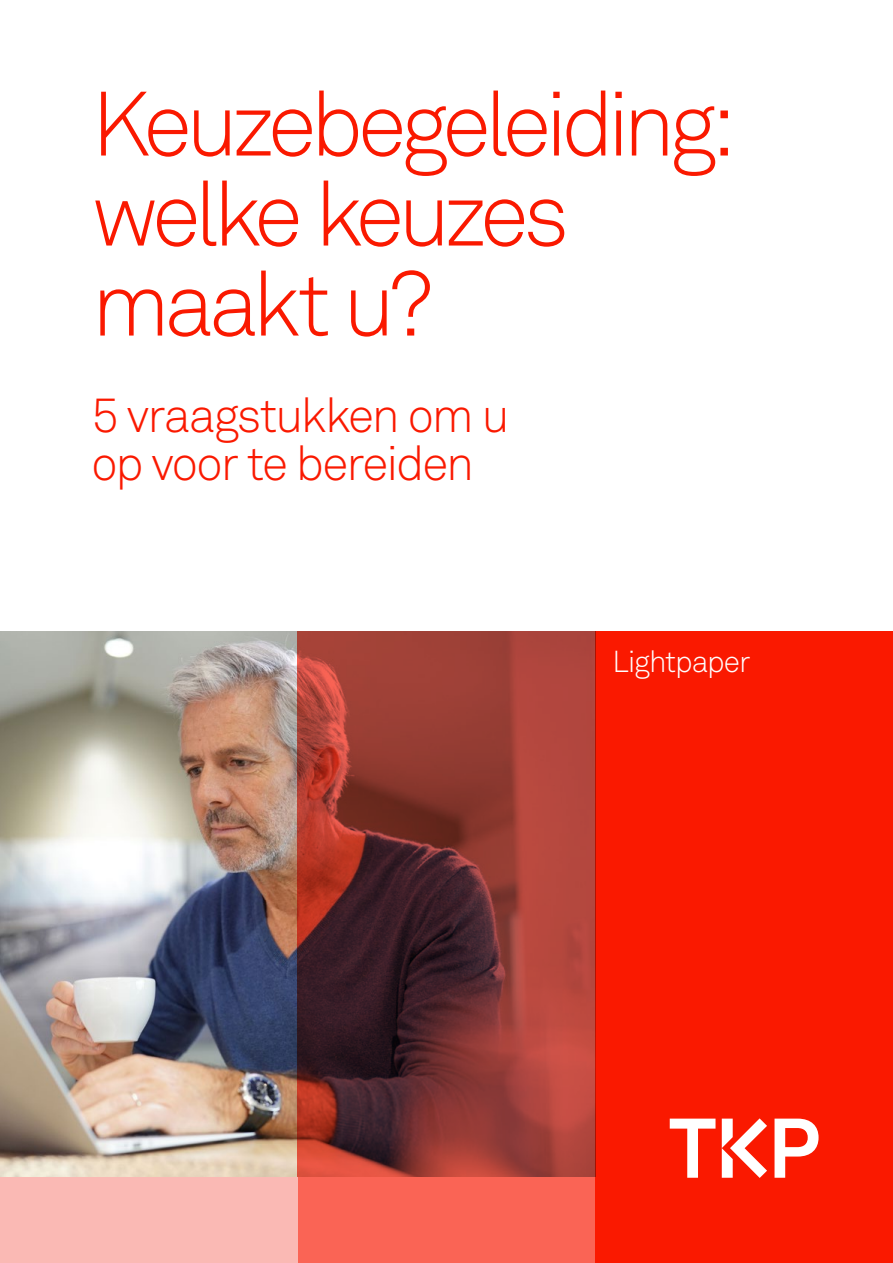
<style>
.page{position:relative;width:893px;height:1263px;background:#fff}
.page>*{position:absolute;margin:0;border:0;box-sizing:border-box;transform-origin:0 0}
.t1{font:300 90px/90px "Akkurat Pro";letter-spacing:-.07em;color:#fa1900}
.t2{font:300 48px/48px "Akkurat Pro";letter-spacing:-.04em;color:#fa1900}
.t3{font:300 30px "Akkurat Pro";letter-spacing:-.035em;color:#fff}
</style>
<div class="page">
<img style="left:0;top:631px;width:298px;height:547px">
<svg style="left:298px;top:631px;width:297px;height:547px;background:#883732"></svg>
<div style="left:595px;top:631px;width:298px;height:632px;background:#fa1900"></div>
<div style="left:298px;top:1178px;width:297px;height:85px;background:#fa6455"></div>
<div style="left:0;top:1178px;width:298px;height:85px;background:#fab9b4"></div>
<svg style="left:670px;top:1118px;width:149px;height:60px"></svg>
<p class="t1" style="left:91px;top:79px;width:647px">Keuzebegeleiding: welke keuzes maakt u?</p>
<p class="t2" style="left:91px;top:391px;width:420px">5 vraagstukken om u op voor te bereiden</p>
<p class="t3" style="left:612px;top:644px;width:140px">Lightpaper</p>
</div>
